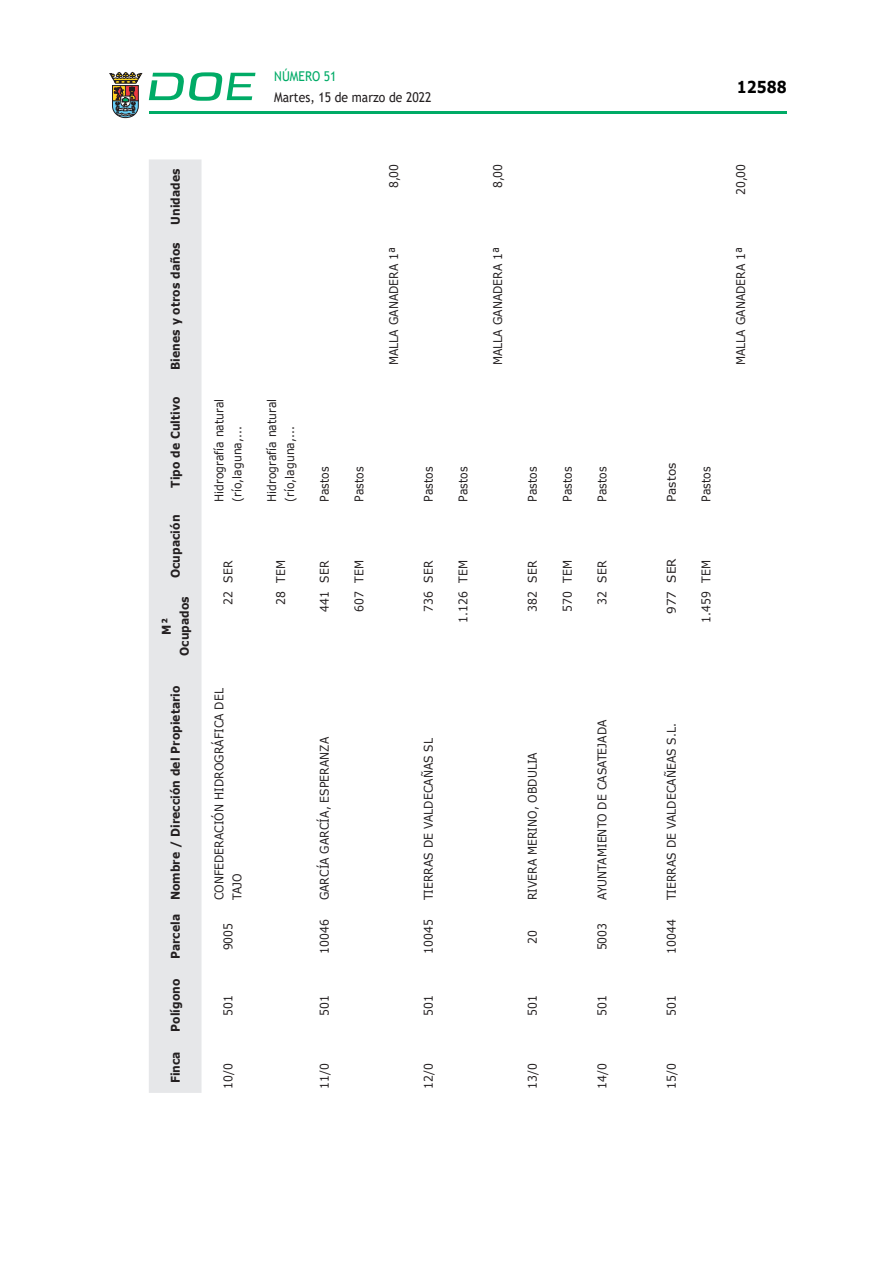
<style>
.page{position:relative;width:893px;height:1263px;background:#fff}
.page>*{position:absolute;margin:0;border:0;box-sizing:border-box;transform-origin:0 0}
.t1{font:700 16.5px "Verdana";color:#000;scale:.85 1}
.t2{font:13.5px "Trebuchet MS";color:#231f20;scale:.9 1}
.t3{font:13.5px "Trebuchet MS";color:#00ab67;scale:.9 1}
.CUERPO_DE_TEXTO{font:12px/18px "Verdana";letter-spacing:.005em;color:#231f20;scale:.9 1}
.ENCABEZADO_TABLA{font:700 12px/18px "Verdana";letter-spacing:.005em;color:#231f20;text-align:center;scale:.9 1}
.CUERPO_DE_TEXTO-2{font:12px "Verdana";letter-spacing:.005em;color:#231f20}
</style>
<div class="page">
<hr style="left:149px;top:111px;width:638px;height:3px;background:#00ab66">
<svg style="left:109px;top:72px;width:33px;height:46px"></svg>
<svg style="left:149px;top:72px;width:106px;height:29px"></svg>
<div style="left:149px;top:159px;width:53px;height:934px;background:#e6e7e9"></div>
<p class="t3" style="left:274px;top:67px;width:71px">NÚMERO 51</p>
<p class="t2" style="left:274px;top:88px;width:176px">Martes, 15 de marzo de 2022</p>
<p class="ENCABEZADO_TABLA" style="left:166px;top:225px;width:64px;rotate:-90deg">Unidades</p>
<p class="ENCABEZADO_TABLA" style="left:166px;top:370px;width:143px;rotate:-90deg">Bienes y otros daños</p>
<p class="ENCABEZADO_TABLA" style="left:166px;top:488px;width:103px;rotate:-90deg">Tipo de Cultivo</p>
<p class="ENCABEZADO_TABLA" style="left:166px;top:578px;width:72px;rotate:-90deg">Ocupación</p>
<p class="ENCABEZADO_TABLA" style="left:157px;top:656px;width:68px;rotate:-90deg">M²<br>Ocupados</p>
<p class="ENCABEZADO_TABLA" style="left:166px;top:900px;width:240px;rotate:-90deg">Nombre / Dirección del Propietario</p>
<p class="ENCABEZADO_TABLA" style="left:166px;top:959px;width:52px;rotate:-90deg">Parcela</p>
<p class="ENCABEZADO_TABLA" style="left:166px;top:1032px;width:61px;rotate:-90deg">Polígono</p>
<p class="ENCABEZADO_TABLA" style="left:166px;top:1083px;width:37px;rotate:-90deg">Finca</p>
<p class="CUERPO_DE_TEXTO" style="left:210px;top:502px;width:116px;rotate:-90deg">Hidrografía natural (río,laguna,...</p>
<p class="CUERPO_DE_TEXTO" style="left:219px;top:583px;width:26px;rotate:-90deg">SER</p>
<p class="CUERPO_DE_TEXTO" style="left:219px;top:605px;width:17px;rotate:-90deg">22</p>
<p class="CUERPO_DE_TEXTO" style="left:210px;top:900px;width:237px;rotate:-90deg">CONFEDERACIÓN HIDROGRÁFICA DEL<br>TAJO</p>
<p class="CUERPO_DE_TEXTO" style="left:219px;top:950px;width:32px;rotate:-90deg">9005</p>
<p class="CUERPO_DE_TEXTO" style="left:219px;top:1015px;width:25px;rotate:-90deg">501</p>
<p class="CUERPO_DE_TEXTO" style="left:219px;top:1089px;width:30px;rotate:-90deg">10/0</p>
<p class="CUERPO_DE_TEXTO" style="left:263px;top:502px;width:116px;rotate:-90deg">Hidrografía natural (río,laguna,...</p>
<p class="CUERPO_DE_TEXTO" style="left:315px;top:502px;width:40px;rotate:-90deg">Pastos</p>
<p class="CUERPO_DE_TEXTO" style="left:272px;top:583px;width:27px;rotate:-90deg">TEM</p>
<p class="CUERPO_DE_TEXTO" style="left:272px;top:605px;width:17px;rotate:-90deg">28</p>
<p class="CUERPO_DE_TEXTO" style="left:315px;top:583px;width:26px;rotate:-90deg">SER</p>
<p class="CUERPO_DE_TEXTO" style="left:315px;top:612px;width:25px;rotate:-90deg">441</p>
<p class="CUERPO_DE_TEXTO" style="left:315px;top:900px;width:183px;rotate:-90deg">GARCÍA GARCÍA, ESPERANZA</p>
<p class="CUERPO_DE_TEXTO" style="left:315px;top:954px;width:40px;rotate:-90deg">10046</p>
<p class="CUERPO_DE_TEXTO" style="left:315px;top:1015px;width:25px;rotate:-90deg">501</p>
<p class="CUERPO_DE_TEXTO" style="left:315px;top:1089px;width:30px;rotate:-90deg">11/0</p>
<p class="CUERPO_DE_TEXTO" style="left:350px;top:502px;width:40px;rotate:-90deg">Pastos</p>
<p class="CUERPO_DE_TEXTO" style="left:350px;top:583px;width:27px;rotate:-90deg">TEM</p>
<p class="CUERPO_DE_TEXTO" style="left:350px;top:612px;width:25px;rotate:-90deg">607</p>
<p class="CUERPO_DE_TEXTO" style="left:385px;top:188px;width:29px;rotate:-90deg">8,00</p>
<p class="CUERPO_DE_TEXTO" style="left:385px;top:365px;width:133px;rotate:-90deg">MALLA GANADERA 1ª</p>
<p class="CUERPO_DE_TEXTO" style="left:419px;top:502px;width:40px;rotate:-90deg">Pastos</p>
<p class="CUERPO_DE_TEXTO" style="left:454px;top:502px;width:40px;rotate:-90deg">Pastos</p>
<p class="CUERPO_DE_TEXTO" style="left:419px;top:583px;width:26px;rotate:-90deg">SER</p>
<p class="CUERPO_DE_TEXTO" style="left:454px;top:583px;width:27px;rotate:-90deg">TEM</p>
<p class="CUERPO_DE_TEXTO" style="left:419px;top:612px;width:25px;rotate:-90deg">736</p>
<p class="CUERPO_DE_TEXTO" style="left:454px;top:623px;width:37px;rotate:-90deg">1.126</p>
<p class="CUERPO_DE_TEXTO" style="left:419px;top:900px;width:182px;rotate:-90deg">TIERRAS DE VALDECAÑAS SL</p>
<p class="CUERPO_DE_TEXTO" style="left:419px;top:954px;width:40px;rotate:-90deg">10045</p>
<p class="CUERPO_DE_TEXTO" style="left:419px;top:1015px;width:25px;rotate:-90deg">501</p>
<p class="CUERPO_DE_TEXTO" style="left:419px;top:1089px;width:30px;rotate:-90deg">12/0</p>
<p class="CUERPO_DE_TEXTO" style="left:489px;top:188px;width:29px;rotate:-90deg">8,00</p>
<p class="CUERPO_DE_TEXTO" style="left:489px;top:365px;width:133px;rotate:-90deg">MALLA GANADERA 1ª</p>
<p class="CUERPO_DE_TEXTO" style="left:523px;top:502px;width:40px;rotate:-90deg">Pastos</p>
<p class="CUERPO_DE_TEXTO" style="left:558px;top:502px;width:40px;rotate:-90deg">Pastos</p>
<p class="CUERPO_DE_TEXTO" style="left:593px;top:502px;width:40px;rotate:-90deg">Pastos</p>
<p class="CUERPO_DE_TEXTO" style="left:523px;top:583px;width:26px;rotate:-90deg">SER</p>
<p class="CUERPO_DE_TEXTO" style="left:558px;top:583px;width:27px;rotate:-90deg">TEM</p>
<p class="CUERPO_DE_TEXTO" style="left:593px;top:583px;width:26px;rotate:-90deg">SER</p>
<p class="CUERPO_DE_TEXTO" style="left:523px;top:612px;width:25px;rotate:-90deg">382</p>
<p class="CUERPO_DE_TEXTO" style="left:558px;top:612px;width:25px;rotate:-90deg">570</p>
<p class="CUERPO_DE_TEXTO" style="left:593px;top:605px;width:17px;rotate:-90deg">32</p>
<p class="CUERPO_DE_TEXTO" style="left:523px;top:900px;width:166px;rotate:-90deg">RIVERA MERINO, OBDULIA</p>
<p class="CUERPO_DE_TEXTO" style="left:523px;top:943px;width:17px;rotate:-90deg">20</p>
<p class="CUERPO_DE_TEXTO" style="left:523px;top:1015px;width:25px;rotate:-90deg">501</p>
<p class="CUERPO_DE_TEXTO" style="left:523px;top:1089px;width:30px;rotate:-90deg">13/0</p>
<p class="CUERPO_DE_TEXTO" style="left:593px;top:900px;width:202px;rotate:-90deg">AYUNTAMIENTO DE CASATEJADA</p>
<p class="CUERPO_DE_TEXTO" style="left:593px;top:950px;width:32px;rotate:-90deg">5003</p>
<p class="CUERPO_DE_TEXTO" style="left:593px;top:1015px;width:25px;rotate:-90deg">501</p>
<p class="CUERPO_DE_TEXTO" style="left:593px;top:1089px;width:30px;rotate:-90deg">14/0</p>
<h1 class="t1" style="left:737px;top:75px;width:60px">12588</h1>
<p class="CUERPO_DE_TEXTO" style="left:732px;top:195px;width:37px;rotate:-90deg">20,00</p>
<p class="CUERPO_DE_TEXTO" style="left:732px;top:365px;width:133px;rotate:-90deg">MALLA GANADERA 1ª</p>
<p class="CUERPO_DE_TEXTO-2" style="left:663px;top:502px;width:40px;rotate:-90deg">Pastos</p>
<p class="CUERPO_DE_TEXTO" style="left:697px;top:502px;width:40px;rotate:-90deg">Pastos</p>
<p class="CUERPO_DE_TEXTO-2" style="left:663px;top:583px;width:26px;rotate:-90deg">SER</p>
<p class="CUERPO_DE_TEXTO" style="left:697px;top:583px;width:27px;rotate:-90deg">TEM</p>
<p class="CUERPO_DE_TEXTO-2" style="left:663px;top:614px;width:25px;rotate:-90deg">977</p>
<p class="CUERPO_DE_TEXTO" style="left:697px;top:623px;width:37px;rotate:-90deg">1.459</p>
<p class="CUERPO_DE_TEXTO" style="left:662px;top:900px;width:198px;rotate:-90deg">TIERRAS DE VALDECAÑEAS S.L.</p>
<p class="CUERPO_DE_TEXTO" style="left:662px;top:954px;width:40px;rotate:-90deg">10044</p>
<p class="CUERPO_DE_TEXTO" style="left:662px;top:1015px;width:25px;rotate:-90deg">501</p>
<p class="CUERPO_DE_TEXTO" style="left:662px;top:1089px;width:30px;rotate:-90deg">15/0</p>
</div>
